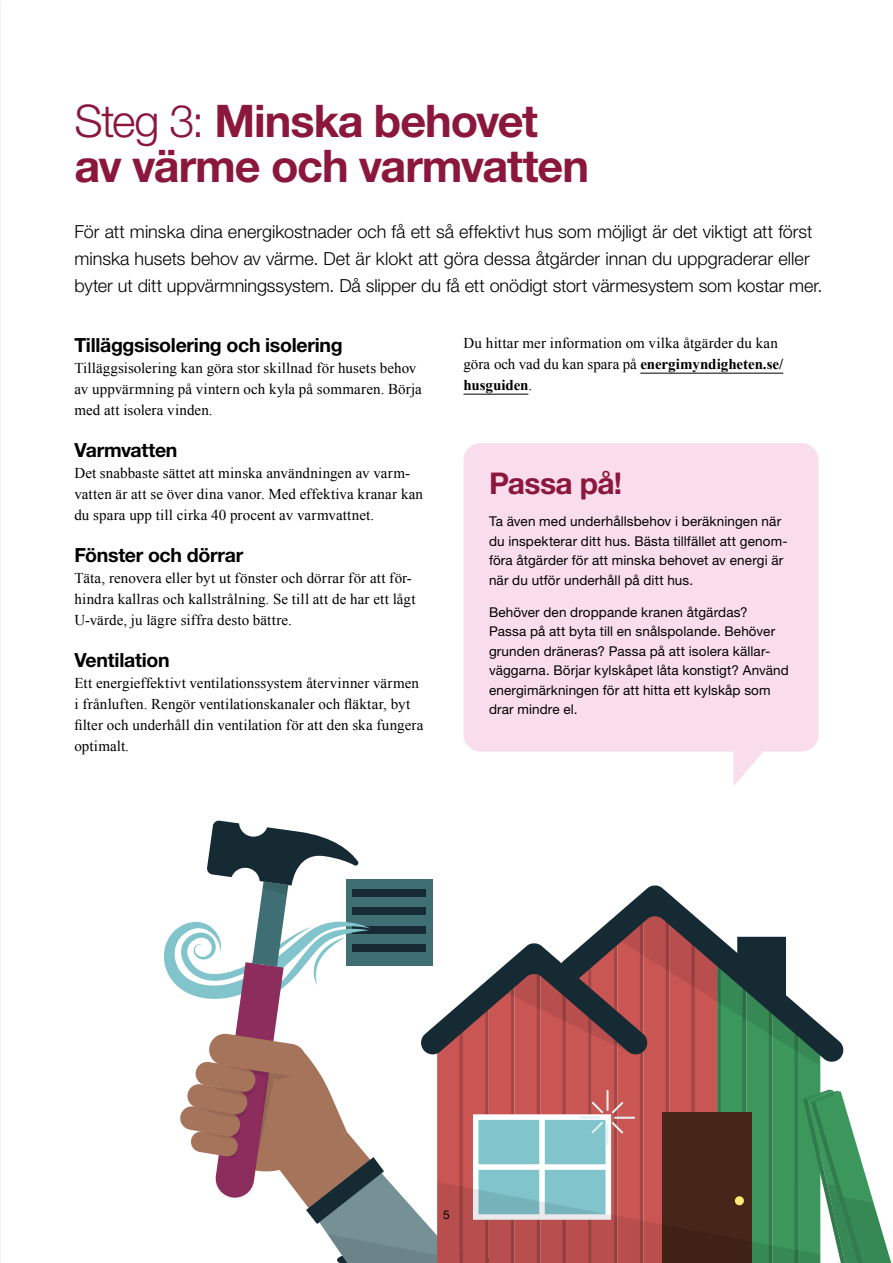
<style>
.page{position:relative;width:893px;height:1263px;background:#fff}
.page>*{position:absolute;margin:0;border:0;box-sizing:border-box;transform-origin:0 0}
.H1_Rubrik{font:700 45px/45px "Ttdtvq Helvetica Neue LT Std";letter-spacing:-.025em;color:#8b173c}
.H_Faktarubrik{font:700 30px "Ttdtvq Helvetica Neue LT Std";letter-spacing:-.02em;color:#8b173c}
.H2_Mellis{font:700 19.5px "Ttdtvq Helvetica Neue LT Std";letter-spacing:-.015em;color:#000}
.Ingress{font:300 18px/27px "Cvgjww Helvetica Neue LT Std";color:#000}
.P_Brod{font:15px/21px "Pfmcqq Times New Roman";letter-spacing:.01em;color:#000}
.P_Brod-2{font:15px/21px "Qmbnny Times New Roman";letter-spacing:.01em;color:#000}
.P_Fakt{font:13.5px/19.5px "Pnlqmk Helvetica Neue LT Std";letter-spacing:.01em;color:#000}
.t1{font:12px "Pnlqmk Helvetica Neue LT Std";color:#000}
.s1{font-family:"Cvgjww Helvetica Neue LT Std";font-weight:300}
.s2{font-family:"Pfmcqq Times New Roman"}
.s3{font-family:"Gbvfgb Times New Roman";font-weight:700}
</style>
<div class="page">
<hr style="left:640px;top:373px;width:143px;height:1px;background:#000">
<hr style="left:463px;top:394px;width:65px;height:1px;background:#000">
<div style="left:463px;top:443px;width:356px;height:309px;background:#f9ddec;border-radius:17px"></div>
<svg style="left:733px;top:752px;width:30px;height:34px"></svg>
<svg style="left:164px;top:820px;width:728px;height:443px"></svg>
<h1 class="H1_Rubrik" style="left:74px;top:98px;width:516px"><span class="s1">Steg 3:</span> Minska behovet av värme och varmvatten</h1>
<p class="Ingress" style="left:74px;top:217px;width:749px">För att minska dina energikostnader och få ett så effektivt hus som möjligt är det viktigt att först minska husets behov av värme. Det är klokt att göra dessa åtgärder innan du uppgraderar eller byter ut ditt uppvärmningssystem. Då slipper du få ett onödigt stort värmesystem som kostar mer.</p>
<h2 class="H2_Mellis" style="left:74px;top:333px;width:270px">Tilläggsisolering och isolering</h2>
<p class="P_Brod" style="left:74px;top:357px;width:349px">Tilläggsisolering kan göra stor skillnad för husets behov av uppvärmning på vintern och kyla på sommaren. Börja med att isolera vinden.</p>
<h2 class="H2_Mellis" style="left:74px;top:438px;width:105px">Varmvatten</h2>
<p class="P_Brod" style="left:74px;top:462px;width:350px">Det snabbaste sättet att minska användningen av varm&shy;vatten är att se över dina vanor. Med effektiva kranar kan du spara upp till cirka 40 procent av varmvattnet.</p>
<h2 class="H2_Mellis" style="left:74px;top:543px;width:170px">Fönster och dörrar</h2>
<p class="P_Brod" style="left:74px;top:567px;width:343px">Täta, renovera eller byt ut fönster och dörrar för att för&shy;hindra kallras och kallstrålning. Se till att de har ett lågt<br>U-värde, ju lägre siffra desto bättre.</p>
<h2 class="H2_Mellis" style="left:74px;top:648px;width:97px">Ventilation</h2>
<p class="P_Brod-2" style="left:74px;top:672px;width:351px"><span class="s2">Ett energieffektivt ventilationssystem återvinner värmen </span>i frånluften. Rengör ventilationskanaler och fläktar, byt filter och underhåll din ventilation för att den ska fungera <span class="s2">optimalt.</span></p>
<p class="P_Brod" style="left:463px;top:333px;width:321px">Du hittar mer information om vilka åtgärder du kan göra och vad du kan spara på <span class="s3">energimyndigheten.se/ husguiden</span>.</p>
<h2 class="H_Faktarubrik" style="left:489px;top:465px;width:135px">Passa på!</h2>
<p class="P_Fakt" style="left:489px;top:511px;width:300px">Ta även med underhållsbehov i beräkningen när du inspekterar ditt hus. Bästa tillfället att genom&shy;föra åtgärder för att minska behovet av energi är när du utför underhåll på ditt hus.</p>
<p class="P_Fakt" style="left:489px;top:602px;width:301px">Behöver den droppande kranen åtgärdas?<br>Passa på att byta till en snålspolande. Behöver grunden dräneras? Passa på att isolera källar&shy;väggarna. Börjar kylskåpet låta konstigt? Använd energimärkningen för att hitta ett kylskåp som drar mindre el.</p>
<p class="t1" style="left:443px;top:1207px;width:8px">5</p>
</div>
